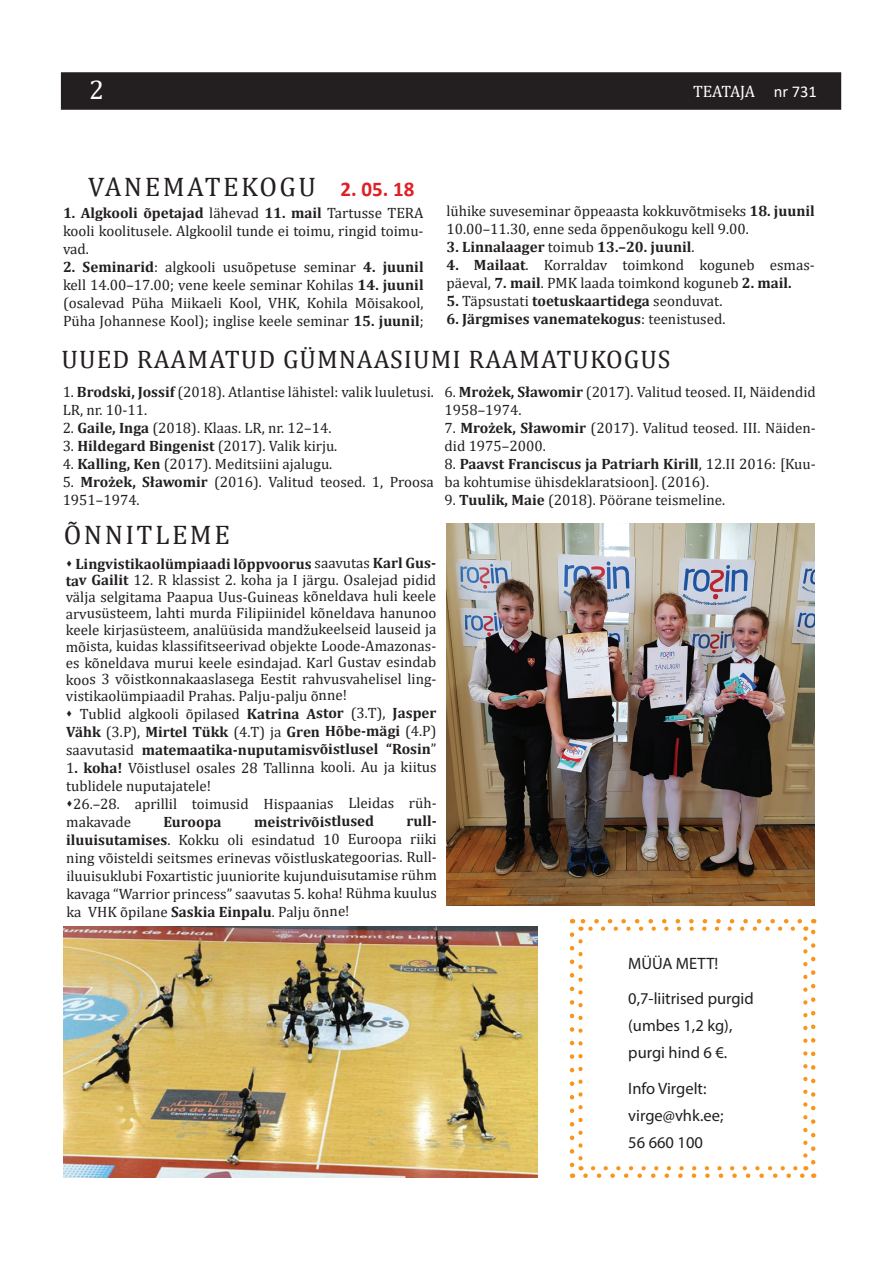
<style>
.page{position:relative;width:893px;height:1263px;background:#fff}
.page>*{position:absolute;margin:0;border:0;box-sizing:border-box;transform-origin:0 0}
.t1{font:27px "Cambria";letter-spacing:.09em;color:#231f20}
.t2{font:27px "Cambria";color:#fff}
.t3{font:25.5px "Cambria";letter-spacing:.04em;color:#231f20}
.t4{font:700 21px "Calibri";color:#df2027}
.t5{font:16.5px/27px "Myriad Pro";color:#231f20}
.t6{font:16.5px "Cambria";letter-spacing:-.015em;color:#fff}
.t7{font:15px/18px "Cambria";color:#231f20}
.t8{font:700 15px/17.9px "Cambria";letter-spacing:-.005em;color:#231f20;text-align:justify}
.s1{font-family:"Calibri"}
.s2{font-weight:700}
.s3{font-weight:400}
</style>
<div class="page">
<div style="left:61px;top:72px;width:780px;height:38px;background:#231f20"></div>
<svg style="left:570px;top:919px;width:245px;height:259px"></svg>
<img style="left:446px;top:523px;width:368px;height:382px">
<img style="left:63px;top:926px;width:474px;height:252px">
<p class="t2" style="left:89px;top:74px;width:16px">2</p>
<p class="t6" style="left:693px;top:82px;width:125px">TEATAJA <span class="s1">nr 731</span></p>
<p class="t1" style="left:88px;top:171px;width:229px">VANEMATEKOGU</p>
<p class="t4" style="left:340px;top:174px;width:75px">2. 05. 18</p>
<p class="t7" style="left:63px;top:203px;width:362px;text-align:justify"><span class="s2">1. Algkooli õpetajad</span> lähevad <span class="s2">11. mail</span> Tartusse TERA kooli koolitusele. Algkoolil tunde ei toimu, ringid toimu&shy;vad.</p>
<p class="t7" style="left:63px;top:257px;width:362px;text-align:justify"><span class="s2">2. Seminarid</span>: algkooli usuõpetuse seminar <span class="s2">4. juunil </span>kell 14.00–17.00; vene keele seminar Kohilas <span class="s2">14. juunil </span>(osalevad Püha Miikaeli Kool, VHK, Kohila Mõisakool, Püha Johannese Kool); inglise keele seminar <span class="s2">15. juunil</span>;</p>
<p class="t7" style="left:446px;top:202px;width:370px">lühike suveseminar õppeaasta kokkuvõtmiseks <span class="s2">18. juunil<br></span>10.00–11.30, enne seda õppenõukogu kell 9.00.</p>
<p class="t8" style="left:446px;top:238px;width:250px">3. Linnalaager <span class="s3">toimub</span> 13.–20. juunil<span class="s3">.</span></p>
<p class="t7" style="left:446px;top:256px;width:370px"><span class="s2">4. Mailaat</span>. Korraldav toimkond koguneb esmas&shy;päeval, <span class="s2">7. mail</span>. PMK laada toimkond koguneb <span class="s2">2. mail.</span></p>
<p class="t7" style="left:446px;top:292px;width:278px"><span class="s2">5.</span> Täpsustati <span class="s2">toetuskaartidega</span> seonduvat.</p>
<p class="t8" style="left:446px;top:310px;width:280px">6. Järgmises vanematekogus<span class="s3">: teenistused.</span></p>
<p class="t3" style="left:62px;top:344px;width:610px">UUED RAAMATUD GÜMNAASIUMI RAAMATUKOGUS</p>
<p class="t7" style="left:63px;top:383px;width:373px">1. <span class="s2">Brodski, Jossif</span> (2018). Atlantise lähistel: valik luuletusi.<br>LR, nr. 10-11.</p>
<p class="t7" style="left:63px;top:419px;width:270px">2. <span class="s2">Gaile, Inga</span> (2018). Klaas. LR, nr. 12–14.</p>
<p class="t7" style="left:63px;top:437px;width:276px">3. <span class="s2">Hildegard Bingenist</span> (2017). Valik kirju.</p>
<p class="t7" style="left:63px;top:455px;width:271px">4. <span class="s2">Kalling, Ken</span> (2017). Meditsiini ajalugu.</p>
<p class="t7" style="left:63px;top:473px;width:373px">5. <span class="s2">Mrożek, Sławomir</span> (2016). Valitud teosed. 1, Proosa<br>1951–1974.</p>
<p class="t7" style="left:445px;top:383px;width:373px">6. <span class="s2">Mrożek, Sławomir</span> (2017). Valitud teosed. II, Näidendid<br>1958–1974.</p>
<p class="t7" style="left:445px;top:419px;width:373px">7. <span class="s2">Mrożek, Sławomir</span> (2017). Valitud teosed. III. Näiden&shy;did 1975–2000.</p>
<p class="t7" style="left:445px;top:455px;width:373px">8. <span class="s2">Paavst Franciscus ja Patriarh Kirill</span>, 12.II 2016: [Kuu&shy;ba kohtumise ühisdeklaratsioon]. (2016).</p>
<p class="t7" style="left:445px;top:491px;width:282px">9. <span class="s2">Tuulik, Maie</span> (2018). Pöörane teismeline.</p>
<p class="t1" style="left:64px;top:519px;width:168px">ÕNNITLEME</p>
<p class="t7" style="left:66px;top:555px;width:372px;line-height:16.5px;text-align:justify">▲ <span class="s2">Lingvistikaolümpiaadi lõppvoorus</span> saavutas <span class="s2">Karl Gus&shy;tav Gailit</span> 12. R klassist 2. koha ja I järgu. Osalejad pidid välja selgitama Paapua Uus-Guineas kõneldava huli keele arvusüsteem, lahti murda Filipiinidel kõneldava hanunoo keele kirjasüsteem, analüüsida mandžukeelseid lauseid ja mõista, kuidas klassifitseerivad objekte Loode-Amazonas&shy;es kõneldava murui keele esindajad. Karl Gustav esindab koos 3 võistkonnakaaslasega Eestit rahvusvahelisel ling&shy;vistikaolümpiaadil Prahas. Palju-palju õnne!</p>
<p class="t8" style="left:66px;top:704px;width:372px">▲ <span class="s3">Tublid algkooli õpilased</span> Katrina Astor <span class="s3">(3.T),</span> Jasper Vähk <span class="s3">(3.P),</span> Mirtel Tükk <span class="s3">(4.T) ja</span> Gren Hõbe-mägi <span class="s3">(4.P) saavutasid</span> matemaatika-nuputamisvõistlusel “Rosin<span class="s3">”</span></p>
<p class="t7" style="left:66px;top:758px;width:372px">1<span class="s2">. koha!</span> Võistlusel osales 28 Tallinna kooli. Au ja kiitus tublidele nuputajatele!</p>
<p class="t7" style="left:66px;top:794px;width:372px">▲26.–28. aprillil toimusid Hispaanias Lleidas rüh&shy;makavade</p>
<p class="t7" style="left:66px;top:812px;width:372px;text-align:justify;text-indent:340px"><span class="s2">rull&shy;iluuisutamises</span>. Kokku oli esindatud 10 Euroopa riiki ning võisteldi seitsmes erinevas võistluskategoorias. Rull&shy;iluuisuklubi Foxartistic juuniorite kujunduisutamise rühm kavaga “Warrior princess” saavutas 5. koha! Rühma kuulus ka VHK õpilane <span class="s2">Saskia Einpalu</span>. Palju õnne!</p>
<p class="t8" style="left:163px;top:812px;width:60px">Euroopa</p>
<p class="t8" style="left:254px;top:812px;width:122px">meistrivõistlused</p>
<p class="t5" style="left:628px;top:950px;width:92px">MÜÜA METT!</p>
<p class="t5" style="left:628px;top:984px;width:127px">0,7-liitrised purgid (umbes 1,2 kg),</p>
<p class="t5" style="left:628px;top:1038px;width:101px">purgi hind 6 €.</p>
<p class="t5" style="left:628px;top:1074px;width:80px">Info Virgelt:</p>
<p class="t5" style="left:628px;top:1101px;width:97px">virge@vhk.ee;</p>
<p class="t5" style="left:628px;top:1128px;width:76px">56 660 100</p>
</div>
